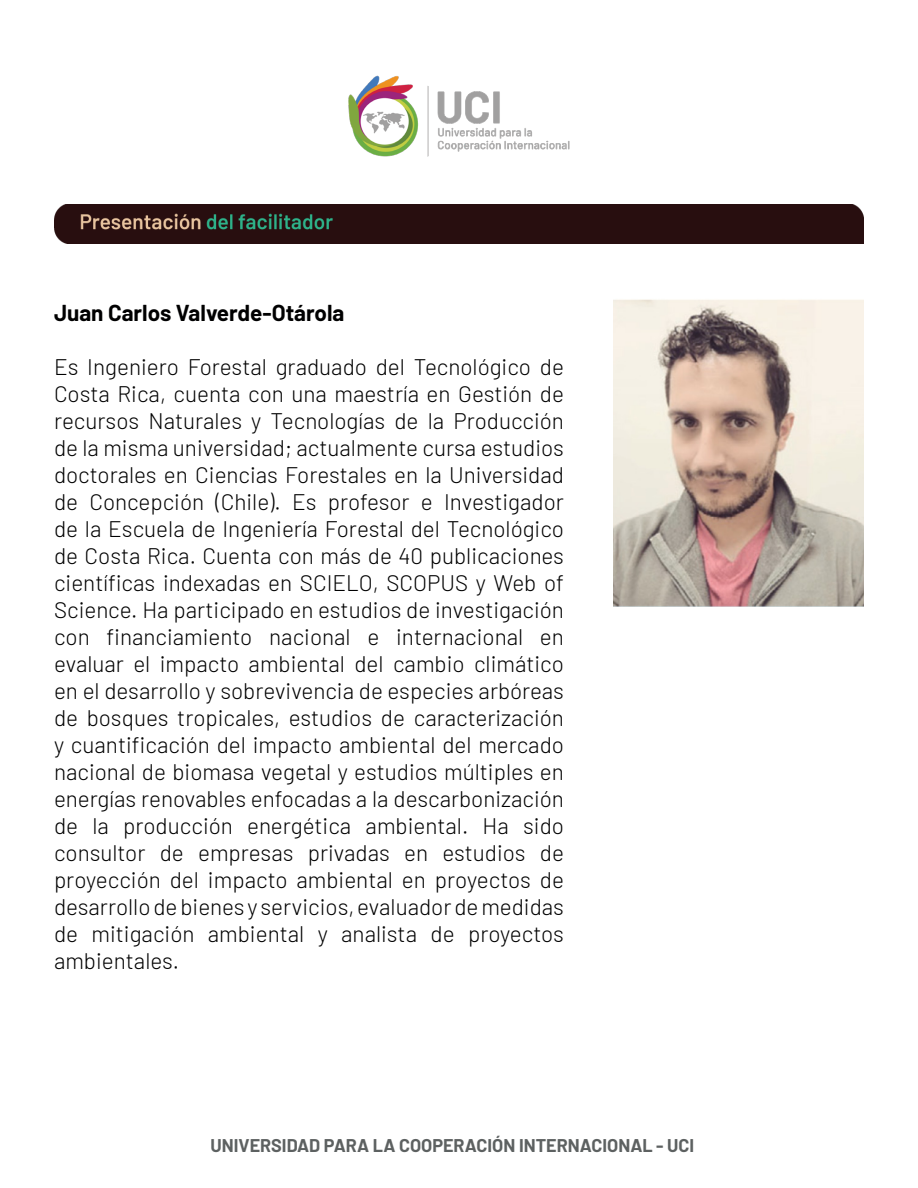
<style>
.page{position:relative;width:918px;height:1188px;background:#fff}
.page>*{position:absolute;margin:0;border:0;box-sizing:border-box;transform-origin:0 0}
.t1{font:300 22.5px/27px "Barlow";color:#000001;text-align:justify}
.t2{font:700 22.5px "Barlow";color:#000001}
.t3{font:700 18px "Barlow";color:#5d6161}
</style>
<div class="page">
<img style="left:348px;top:75px;width:222px;height:82px">
<img style="left:54px;top:204px;width:810px;height:39px">
<img style="left:614px;top:299px;width:250px;height:308px">
<p class="t2" style="left:54px;top:296px;width:292px">Juan Carlos Valverde-Otárola</p>
<p class="t1" style="left:54px;top:351px;width:512px">Es Ingeniero Forestal graduado del Tecnológico de Costa Rica, cuenta con una maestría en Gestión de recursos Naturales y Tecnologías de la Producción de la misma universidad; actualmente cursa estudios doctorales en Ciencias Forestales en la Universidad de Concepción (Chile). Es profesor e Investigador de la Escuela de Ingeniería Forestal del Tecnológico de Costa Rica. Cuenta con más de 40 publicaciones científicas indexadas en SCIELO, SCOPUS y Web of Science. Ha participado en estudios de investigación con financiamiento nacional e internacional en evaluar el impacto ambiental del cambio climático en el desarrollo y sobrevivencia de especies arbóreas de bosques tropicales, estudios de caracterización y cuantificación del impacto ambiental del mercado nacional de biomasa vegetal y estudios múltiples en energías renovables enfocadas a la descarbonización de la producción energética ambiental. Ha sido consultor de empresas privadas en estudios de proyección del impacto ambiental en proyectos de desarrollo de bienes y servicios, evaluador de medidas de mitigación ambiental y analista de proyectos ambientales.</p>
<p class="t3" style="left:211px;top:1132px;width:485px">UNIVERSIDAD PARA LA COOPERACIÓN INTERNACIONAL - UCI</p>
</div>
